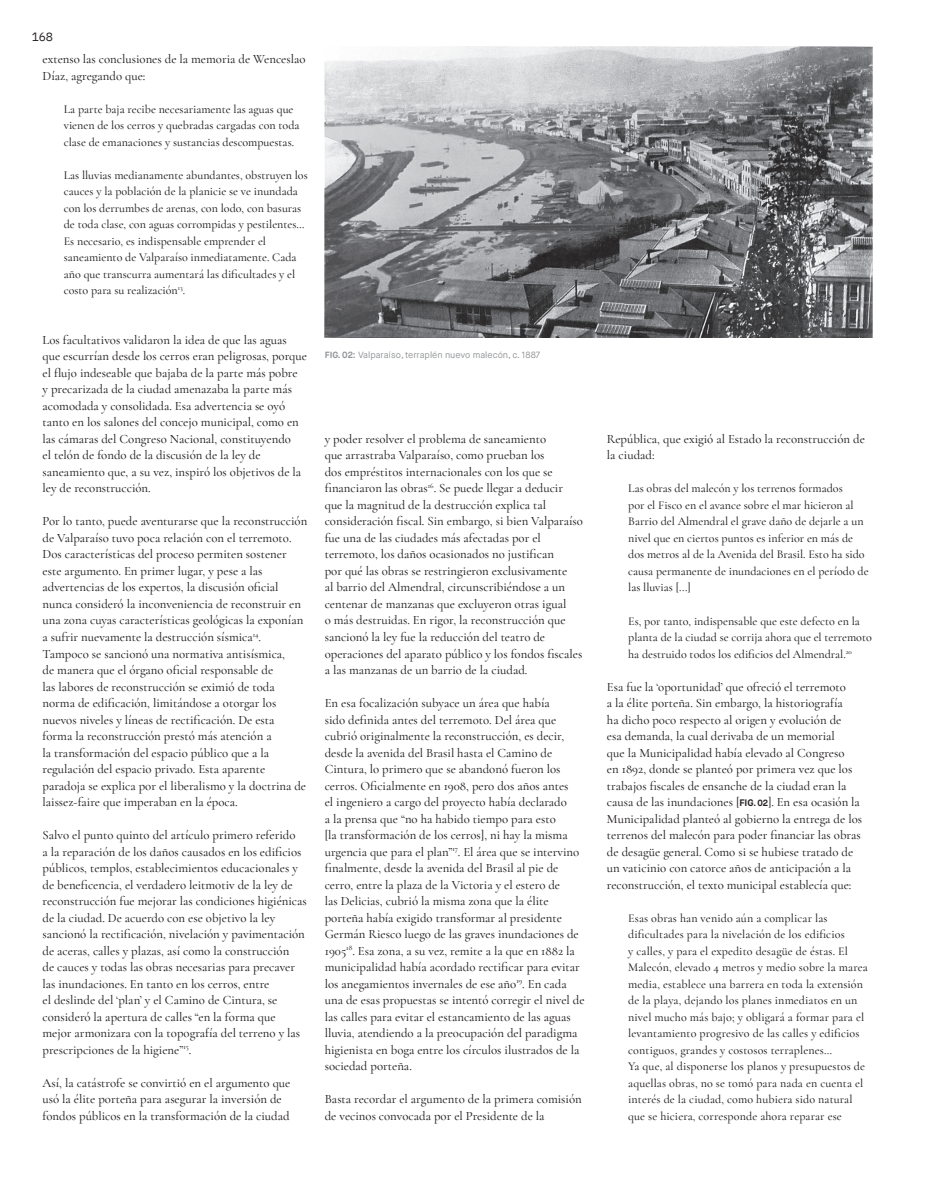
<style>
.page{position:relative;width:936px;height:1191px;background:#fff}
.page>*{position:absolute;margin:0;border:0;box-sizing:border-box;transform-origin:0 0}
.t1{font:500 12.75px/16.5px "Cormorant Garamond";color:#231f20}
.t2{font:500 12px/16.5px "Cormorant Garamond";color:#231f20}
.t3{font:12px "IBM Plex Mono";color:#231f20}
.t4{font:9px "Maison Neue";color:#939598}
.s1{font-weight:700}
.s2{font-family:"Maison Neue";font-weight:700;font-size:9.45px}
.s3{font-family:"Maison Neue";font-weight:700;font-size:9px}
</style>
<div class="page">
<img style="left:325px;top:47px;width:547px;height:291px">
<p class="t3" style="left:32px;top:28px;width:23px">168</p>
<p class="t1" style="left:43px;top:51px;width:264px">extenso las conclusiones de la memoria de Wenceslao<br>Díaz, agregando que:</p>
<p class="t2" style="left:64px;top:101px;width:237px">La parte baja recibe necesariamente las aguas que vienen de los cerros y quebradas cargadas con toda clase de emanaciones y sustancias descompuestas.</p>
<p class="t2" style="left:64px;top:167px;width:245px">Las lluvias medianamente abundantes, obstruyen los cauces y la población de la planicie se ve inundada con los derrumbes de arenas, con lodo, con basuras de toda clase, con aguas corrompidas y pestilentes… Es necesario, es indispensable emprender el saneamiento de Valparaíso inmediatamente. Cada año que transcurra aumentará las dificultades y el costo para su realización<sup>13</sup>.</p>
<p class="t1" style="left:43px;top:331px;width:266px">Los facultativos validaron la idea de que las aguas que escurrían desde los cerros eran peligrosas, porque el flujo indeseable que bajaba de la parte más pobre<br>y precarizada de la ciudad amenazaba la parte más acomodada y consolidada. Esa advertencia se oyó tanto en los salones del concejo municipal, como en las cámaras del Congreso Nacional, constituyendo<br>el telón de fondo de la discusión de la ley de saneamiento que, a su vez, inspiró los objetivos de la ley de reconstrucción.</p>
<p class="t1" style="left:43px;top:513px;width:266px">Por lo tanto, puede aventurarse que la reconstrucción de Valparaíso tuvo poca relación con el terremoto.<br>Dos características del proceso permiten sostener este argumento. En primer lugar, y pese a las advertencias de los expertos, la discusión oficial nunca consideró la inconveniencia de reconstruir en una zona cuyas características geológicas la exponían a sufrir nuevamente la destrucción sísmica<sup>14</sup>.<br>Tampoco se sancionó una normativa antisísmica,<br>de manera que el órgano oficial responsable de<br>las labores de reconstrucción se eximió de toda norma de edificación, limitándose a otorgar los nuevos niveles y líneas de rectificación. De esta forma la reconstrucción prestó más atención a<br>la transformación del espacio público que a la regulación del espacio privado. Esta aparente paradoja se explica por el liberalismo y la doctrina de laissez-faire que imperaban en la época.</p>
<p class="t1" style="left:43px;top:826px;width:266px">Salvo el punto quinto del artículo primero referido<br>a la reparación de los daños causados en los edificios públicos, templos, establecimientos educacionales y de beneficencia, el verdadero leitmotiv de la ley de reconstrucción fue mejorar las condiciones higiénicas de la ciudad. De acuerdo con ese objetivo la ley sancionó la rectificación, nivelación y pavimentación de aceras, calles y plazas, así como la construcción<br>de cauces y todas las obras necesarias para precaver las inundaciones. En tanto en los cerros, entre<br>el deslinde del ‘plan’ y el Camino de Cintura, se consideró la apertura de calles “en la forma que mejor armonizara con la topografía del terreno y las prescripciones de la higiene”<sup>15</sup>.</p>
<p class="t1" style="left:43px;top:1074px;width:249px">Así, la catástrofe se convirtió en el argumento que usó la élite porteña para asegurar la inversión de fondos públicos en la transformación de la ciudad</p>
<p class="t4" style="left:325px;top:350px;width:217px"><span class="s1">FIG. 02:</span> Valparaíso, terraplén nuevo malecón, c. 1887</p>
<p class="t1" style="left:325px;top:430px;width:260px">y poder resolver el problema de saneamiento<br>que arrastraba Valparaíso, como prueban los<br>dos empréstitos internacionales con los que se financiaron las obras<sup>16</sup>. Se puede llegar a deducir que la magnitud de la destrucción explica tal consideración fiscal. Sin embargo, si bien Valparaíso fue una de las ciudades más afectadas por el terremoto, los daños ocasionados no justifican<br>por qué las obras se restringieron exclusivamente<br>al barrio del Almendral, circunscribiéndose a un centenar de manzanas que excluyeron otras igual<br>o más destruidas. En rigor, la reconstrucción que sancionó la ley fue la reducción del teatro de operaciones del aparato público y los fondos fiscales a las manzanas de un barrio de la ciudad.</p>
<p class="t1" style="left:325px;top:694px;width:261px">En esa focalización subyace un área que había<br>sido definida antes del terremoto. Del área que cubrió originalmente la reconstrucción, es decir, desde la avenida del Brasil hasta el Camino de Cintura, lo primero que se abandonó fueron los cerros. Oficialmente en 1908, pero dos años antes<br>el ingeniero a cargo del proyecto había declarado<br>a la prensa que “no ha habido tiempo para esto<br>[la transformación de los cerros], ni hay la misma urgencia que para el plan”<sup>17</sup>. El área que se intervino finalmente, desde la avenida del Brasil al pie de cerro, entre la plaza de la Victoria y el estero de<br>las Delicias, cubrió la misma zona que la élite porteña había exigido transformar al presidente Germán Riesco luego de las graves inundaciones de 1905<sup>18</sup>. Esa zona, a su vez, remite a la que en 1882 la municipalidad había acordado rectificar para evitar los anegamientos invernales de ese año<sup>19</sup>. En cada una de esas propuestas se intentó corregir el nivel de las calles para evitar el estancamiento de las aguas lluvia, atendiendo a la preocupación del paradigma higienista en boga entre los círculos ilustrados de la sociedad porteña.</p>
<p class="t1" style="left:325px;top:1090px;width:258px">Basta recordar el argumento de la primera comisión de vecinos convocada por el Presidente de la</p>
<p class="t1" style="left:607px;top:430px;width:259px">República, que exigió al Estado la reconstrucción de la ciudad:</p>
<p class="t2" style="left:628px;top:480px;width:242px">Las obras del malecón y los terrenos formados<br>por el Fisco en el avance sobre el mar hicieron al Barrio del Almendral el grave daño de dejarle a un nivel que en ciertos puntos es inferior en más de dos metros al de la Avenida del Brasil. Esto ha sido causa permanente de inundaciones en el período de las lluvias [...]</p>
<p class="t2" style="left:628px;top:612px;width:245px">Es, por tanto, indispensable que este defecto en la planta de la ciudad se corrija ahora que el terremoto ha destruido todos los edificios del Almendral.<sup>20</sup></p>
<p class="t1" style="left:607px;top:678px;width:257px">Esa fue la ‘oportunidad’ que ofreció el terremoto<br>a la élite porteña. Sin embargo, la historiografía<br>ha dicho poco respecto al origen y evolución de<br>esa demanda, la cual derivaba de un memorial<br>que la Municipalidad había elevado al Congreso<br>en 1892, donde se planteó por primera vez que los trabajos fiscales de ensanche de la ciudad eran la causa de las inundaciones [<span class="s2">fig</span><span class="s3">. 02</span>]. En esa ocasión la Municipalidad planteó al gobierno la entrega de los terrenos del malecón para poder financiar las obras de desagüe general. Como si se hubiese tratado de un vaticinio con catorce años de anticipación a la reconstrucción, el texto municipal establecía que:</p>
<p class="t2" style="left:628px;top:909px;width:241px">Esas obras han venido aún a complicar las dificultades para la nivelación de los edificios<br>y calles, y para el expedito desagüe de éstas. El Malecón, elevado 4 metros y medio sobre la marea media, establece una barrera en toda la extensión de la playa, dejando los planes inmediatos en un nivel mucho más bajo; y obligará a formar para el levantamiento progresivo de las calles y edificios contiguos, grandes y costosos terraplenes…<br>Ya que, al disponerse los planos y presupuestos de aquellas obras, no se tomó para nada en cuenta el interés de la ciudad, como hubiera sido natural que se hiciera, corresponde ahora reparar ese</p>
</div>
